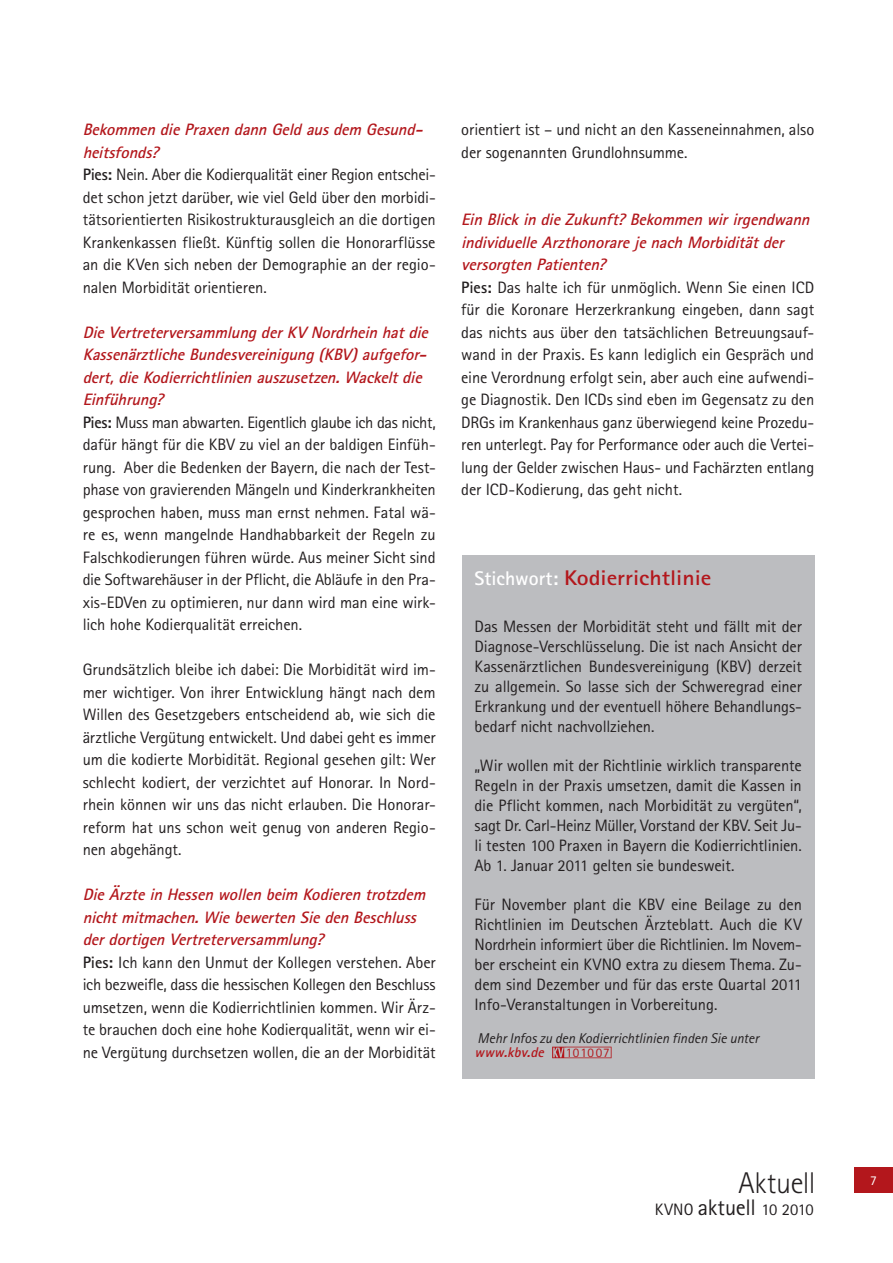
<style>
.page{position:relative;width:893px;height:1263px;background:#fff}
.page>*{position:absolute;margin:0;border:0;box-sizing:border-box;transform-origin:0 0}
.t1{font:300 30px "Agfa Rotis Sans Serif";letter-spacing:-.01em;color:#231f20}
.t2{font:700 21.3px "Agfa Rotis Sans Serif";color:#b3171c;scale:1.12 1}
.t3{font:16.5px/22.5px "Agfa Rotis Sans Serif";letter-spacing:-.01em;color:#231f20}
.t4{font:italic 14.1px "Agfa Rotis Sans Serif";letter-spacing:-.005em;color:#231f20}
.t5{font:italic 700 14.1px "Agfa Rotis Sans Serif";color:#b3171c}
.t6{font:13.05px "Agfa Rotis Sans Serif";letter-spacing:.065em;color:#b3171c}
.s1{font-weight:700;font-style:italic;color:#b3171c}
.s2{font-weight:700}
.s3{font-size:19.8px;color:#fff}
.s4{font-size:22.5px}
</style>
<div class="page">
<div style="left:462px;top:556px;width:353px;height:523px;background:#bcbdc0"></div>
<svg style="left:552px;top:1047px;width:60px;height:11px"></svg>
<div style="left:855px;top:1167px;width:38px;height:26px;background:#b3171c"></div>
<p class="t3" style="left:83px;top:118px;width:354px"><span class="s1">BekommendiePraxendannGeldausdem Gesund&shy;heitsfonds?<br></span><span class="s2">Pies:</span> Nein. Aber die Kodierqualität einer Region entschei&shy;det schon jetzt darüber, wie viel Geld über den morbidi&shy;tätsorientierten Risikostrukturausgleich an die dortigen Krankenkassen fließt. Künftig sollen die Honorarflüsse an die KVen sich neben der Demographie an der regio&shy;nalen Morbidität orientieren.</p>
<p class="t3" style="left:83px;top:321px;width:355px"><span class="s1">DieVertreterversammlungderKV Nordrheinhatdie KassenärztlicheBundesvereinigung(KBV)aufgefor&shy;dert,dieKodierrichtlinienauszusetzen.Wackeltdie Einführung?<br></span><span class="s2">Pies:</span> Muss man abwarten. Eigentlich glaube ich das nicht, dafür hängt für die KBV zu viel an der baldigen Einfüh&shy;rung. Aber die Bedenken der Bayern, die nach der Test&shy;phase von gravierenden Mängeln und Kinderkrankheiten gesprochen haben, muss man ernst nehmen. Fatal wä&shy;re es, wenn mangelnde Handhabbarkeit der Regeln zu Falschkodierungen führen würde. Aus meiner Sicht sind die Softwarehäuser in der Pflicht, die Abläufe in den Pra&shy;xis-EDVen zu optimieren, nur dann wird man eine wirk&shy;lich hohe Kodierqualität erreichen.</p>
<p class="t3" style="left:83px;top:658px;width:354px;text-align:justify">Grundsätzlich bleibe ich dabei: Die Morbidität wird im&shy;mer wichtiger. Von ihrer Entwicklung hängt nach dem Willen des Gesetzgebers entscheidend ab, wie sich die ärztliche Vergütung entwickelt. Und dabei geht es immer um die kodierte Morbidität. Regional gesehen gilt: Wer schlecht kodiert, der verzichtet auf Honorar. In Nord&shy;rhein können wir uns das nicht erlauben. Die Honorar&shy;reform hat uns schon weit genug von anderen Regio&shy;nen abgehängt.</p>
<p class="t3" style="left:83px;top:883px;width:355px"><span class="s1">DieÄrzteinHessenwollenbeim Kodierentrotzdem nichtmitmachen.WiebewertenSiedenBeschluss derdortigenVertreterversammlung?<br></span><span class="s2">Pies:</span> Ich kann den Unmut der Kollegen verstehen. Aber ich bezweifle, dass die hessischen Kollegen den Beschluss umsetzen, wenn die Kodierrichtlinien kommen. Wir Ärz&shy;te brauchen doch eine hohe Kodierqualität, wenn wir ei&shy;ne Vergütung durchsetzen wollen, die an der Morbidität</p>
<p class="t3" style="left:461px;top:118px;width:355px">orientiert ist – und nicht an den Kasseneinnahmen, also der sogenannten Grundlohnsumme.</p>
<p class="t3" style="left:461px;top:208px;width:355px"><span class="s1">EinBlickindieZukunft?Bekommenwirirgendwann individuelleArzthonorarejenachMorbiditätder versorgtenPatienten?<br></span><span class="s2">Pies:</span> Das halte ich für unmöglich. Wenn Sie einen ICD für die Koronare Herzerkrankung eingeben, dann sagt das nichts aus über den tatsächlichen Betreuungsauf&shy;wand in der Praxis. Es kann lediglich ein Gespräch und eine Verordnung erfolgt sein, aber auch eine aufwendi&shy;ge Diagnostik. Den ICDs sind eben im Gegensatz zu den DRGs im Krankenhaus ganz überwiegend keine Prozedu&shy;ren unterlegt. Pay for Performance oder auch die Vertei&shy;lung der Gelder zwischen Haus- und Fachärzten entlang der ICD-Kodierung, das geht nicht.</p>
<p class="t2" style="left:475px;top:564px;width:213px"><span class="s3">Stichwort:</span> Kodierrichtlinie</p>
<p class="t3" style="left:475px;top:617px;width:329px;line-height:19.8px;text-align:justify">Das Messen der Morbidität steht und fällt mit der Diagnose-Verschlüsselung. Die ist nach Ansicht der Kassenärztlichen Bundesvereinigung (KBV) derzeit zu allgemein. So lasse sich der Schweregrad einer Erkrankung und der eventuell höhere Behandlungs&shy;bedarf nicht nachvollziehen.</p>
<p class="t3" style="left:475px;top:756px;width:329px;line-height:19.8px;text-align:justify">„Wir wollen mit der Richtlinie wirklich transparente Regeln in der Praxis umsetzen, damit die Kassen in die Pflicht kommen, nach Morbidität zu vergüten“, sagt Dr. Carl-Heinz Müller, Vorstand der KBV. Seit Ju&shy;li testen 100 Praxen in Bayern die Kodierrichtlinien.<br>Ab 1. Januar 2011 gelten sie bundesweit.</p>
<p class="t3" style="left:475px;top:895px;width:329px;line-height:19.8px;text-align:justify">Für November plant die KBV eine Beilage zu den Richtlinien im Deutschen Ärzteblatt. Auch die KV Nordrhein informiert über die Richtlinien. Im Novem&shy;ber erscheint ein KVNO extra zu diesem Thema. Zu&shy;dem sind Dezember und für das erste Quartal 2011<br>Info-Veranstaltungen in Vorbereitung.</p>
<p class="t4" style="left:477px;top:1030px;width:283px">Mehr Infos zu den Kodierrichtlinien finden Sie unter</p>
<p class="t5" style="left:475px;top:1043px;width:74px">www.kbv.de</p>
<p class="t6" style="left:566px;top:1044px;width:46px">101007</p>
<h1 class="t1" style="left:738px;top:1165px;width:79px">Aktuell</h1>
<p class="t3" style="left:655px;top:1198px;width:160px">KVNO <span class="s4">aktuell</span> 10 2010</p>
</div>
